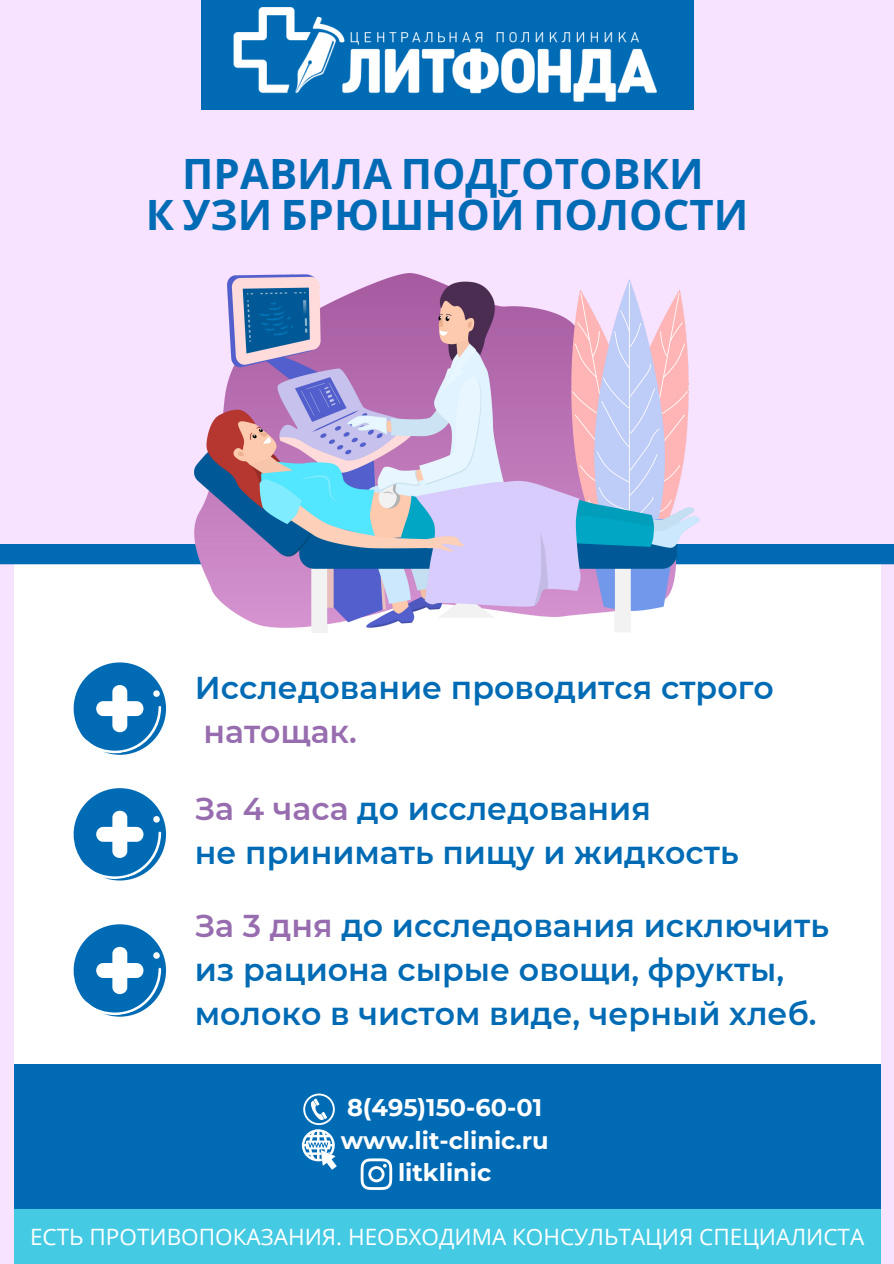
<style>
.page{position:relative;width:894px;height:1264px;background:#fff}
.page>*{position:absolute;margin:0;border:0;box-sizing:border-box;transform-origin:0 0}
.t1{font:700 42px "Noto Sans";color:#006bb5}
.t2{font:600 31.5px/44px "Montserrat";color:#006bb5}
.t3{font:700 24px "Montserrat";color:#fff}
.t4{font:22.5px "Open Sans";color:#fff}
.s1{color:#976db0}
</style>
<div class="page">
<div style="left:0;top:0;width:893px;height:1263px;background:#f7e3ff"></div>
<div style="left:14px;top:553px;width:866px;height:710px;background:#fff"></div>
<div style="left:14px;top:1064px;width:866px;height:199px;background:#006bb5"></div>
<div style="left:201px;top:0;width:492px;height:109px;background:#006bb5"></div>
<img style="left:233px;top:7px;width:423px;height:95px">
<div style="left:0;top:544px;width:893px;height:20px;background:#006bb5"></div>
<img style="left:195px;top:274px;width:504px;height:358px">
<svg style="left:74px;top:662px;width:92px;height:92px"></svg>
<svg style="left:74px;top:924px;width:92px;height:92px"></svg>
<div style="left:14px;top:1209px;width:866px;height:54px;background:#45cae4"></div>
<svg style="left:302px;top:1093px;width:34px;height:76px"></svg>
<svg style="left:360px;top:1158px;width:32px;height:31px"></svg>
<svg style="left:74px;top:788px;width:92px;height:92px"></svg>
<p class="t1" style="left:182px;top:144px;width:523px">ПРАВИЛА ПОДГОТОВКИ</p>
<p class="t1" style="left:146px;top:185px;width:604px">К УЗИ БРЮШНОЙ ПОЛОСТИ</p>
<p class="t2" style="left:195px;top:666px;width:580px">Исследование проводится строго <span class="s1">натощак.</span></p>
<p class="t2" style="left:195px;top:786px;width:457px"><span class="s1">За 4 часа</span> до исследования</p>
<p class="t2" style="left:195px;top:830px;width:545px">не принимать пищу и жидкость</p>
<p class="t2" style="left:195px;top:903px;width:635px"><span class="s1">За 3 дня</span> до исследования исключить</p>
<p class="t2" style="left:195px;top:947px;width:590px">из рациона сырые овощи, фрукты,</p>
<p class="t2" style="left:195px;top:991px;width:623px">молоко в чистом виде, черный хлеб.</p>
<p class="t3" style="left:347px;top:1092px;width:197px">8(495)150-60-01</p>
<p class="t3" style="left:340px;top:1125px;width:209px">www.lit-clinic.ru</p>
<p class="t3" style="left:398px;top:1157px;width:95px">litklinic</p>
<p class="t4" style="left:30px;top:1220px;width:835px">ЕСТЬ ПРОТИВОПОКАЗАНИЯ. НЕОБХОДИМА КОНСУЛЬТАЦИЯ СПЕЦИАЛИСТА</p>
</div>
